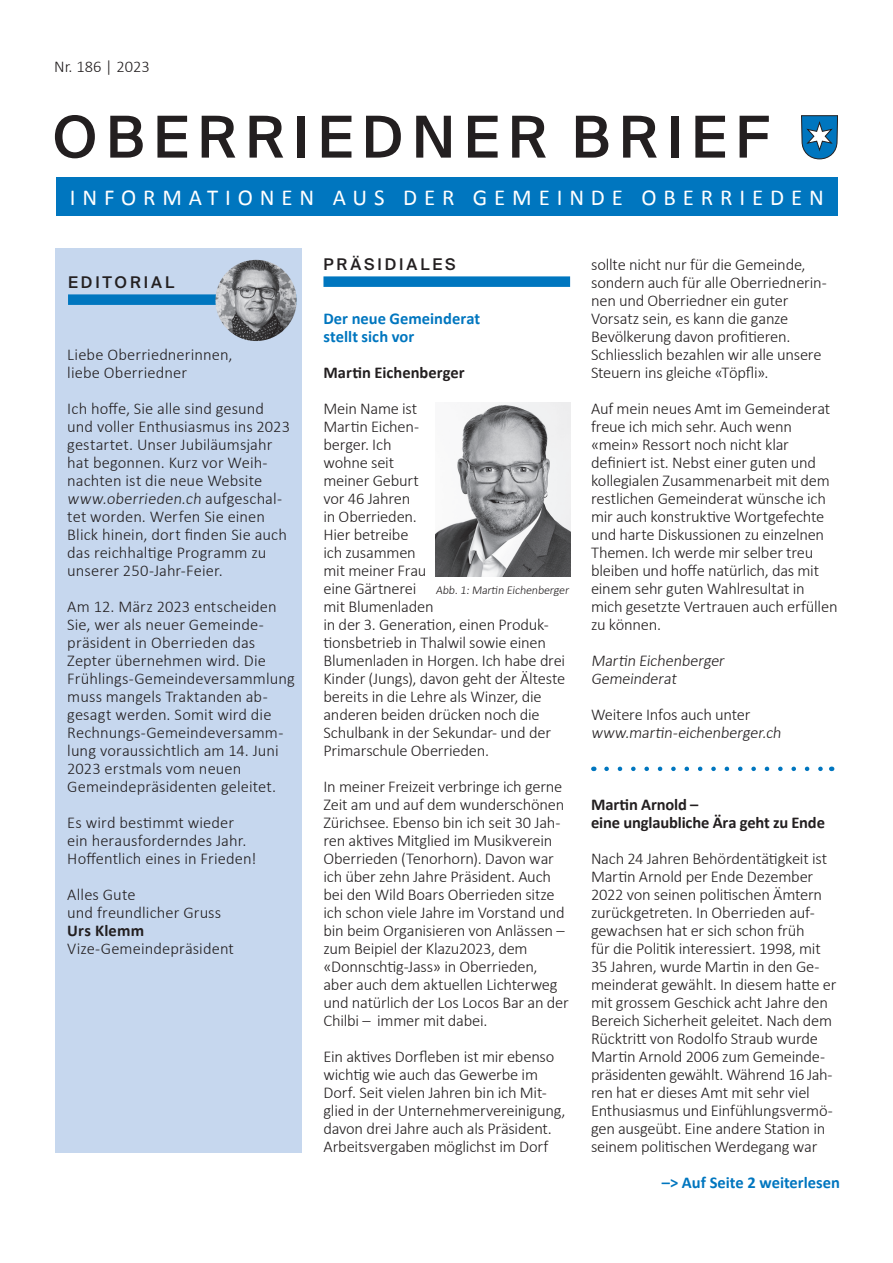
<style>
.page{position:relative;width:893px;height:1263px;background:#fff}
.page>*{position:absolute;margin:0;border:0;box-sizing:border-box;transform-origin:0 0}
.t1{font:500 57.75px "Suisse Intl";letter-spacing:.15em;color:#231f20}
.t2{font:22.8px "Calibri";letter-spacing:.3em;color:#fff}
.t3{font:300 16.5px/18px "Calibri";letter-spacing:-.01em;color:#231f20}
.t4{font:700 16.5px/18px "Calibri";letter-spacing:-.005em;color:#231f20}
.t5{font:700 16.5px/18px "Calibri";color:#0076bf}
.t6{font:500 16.2px "Suisse Intl";letter-spacing:.18em;color:#231f20}
.t7{font:300 12px "Calibri";color:#231f20}
</style>
<div class="page">
<div style="left:56px;top:177px;width:782px;height:38px;background:#0076bf"></div>
<svg style="left:801px;top:116px;width:37px;height:43px"></svg>
<div style="left:55px;top:248px;width:247px;height:904px;background:#c6d7ee"></div>
<div style="left:68px;top:294px;width:228px;height:11px;background:#0076bf"></div>
<img style="left:215px;top:260px;width:82px;height:81px;border-radius:41px">
<div style="left:323px;top:276px;width:247px;height:11px;background:#0076bf"></div>
<svg style="left:606px;top:767px;width:217px;height:4px"></svg>
<img style="left:436px;top:403px;width:134px;height:173px">
<p class="t3" style="left:54px;top:57px;width:97px">Nr. 186 | 2023</p>
<h1 class="t1" style="left:52px;top:104px;width:718px">OBERRIEDNER BRIEF</h1>
<h2 class="t2" style="left:70px;top:183px;width:755px">INFORMATIONEN AUS DER GEMEINDE OBERRIEDEN</h2>
<p class="t6" style="left:68px;top:273px;width:108px">EDITORIAL</p>
<p class="t3" style="left:67px;top:345px;width:167px">Liebe Oberriednerinnen, liebe Oberriedner</p>
<p class="t3" style="left:67px;top:399px;width:224px">Ich hoffe, Sie alle sind gesund und voller Enthusiasmus ins 2023 gestartet. Unser Jubiläumsjahr hat begonnen. Kurz vor Weih&shy;nachten ist die neue Website www.oberrieden.ch aufgeschal - tet worden. Werfen Sie einen<br>Blick hinein, dort finden Sie auch das reichhaltige Programm zu unserer 250-Jahr-Feier.</p>
<p class="t3" style="left:67px;top:597px;width:229px">Am 12. März 2023 entscheiden<br>Sie, wer als neuer Gemeinde&shy;präsident in Oberrieden das<br>Zepter übernehmen wird. Die<br>Frühlings-Gemeindeversammlung muss mangels Traktanden ab&shy;gesagt werden. Somit wird die<br>Rechnungs-Gemeindeversamm&shy;lung voraussichtlich am 14. Juni<br>2023 erstmals vom neuen<br>Gemeindepräsidenten geleitet.</p>
<p class="t3" style="left:67px;top:813px;width:191px">Es wird bestimmt wieder ein herausforderndes Jahr.<br>Hoffentlich eines in Frieden!</p>
<p class="t3" style="left:67px;top:885px;width:156px">Alles Gute<br>und freundlicher Gruss</p>
<p class="t4" style="left:67px;top:921px;width:78px">Urs Klemm</p>
<p class="t3" style="left:67px;top:939px;width:168px">Vize-Gemeindepräsident</p>
<p class="t6" style="left:323px;top:255px;width:134px">PRÄSIDIALES</p>
<p class="t5" style="left:323px;top:309px;width:158px">Der neue Gemeinderat stellt sich vor</p>
<p class="t4" style="left:323px;top:363px;width:143px">Martin Eichenberger</p>
<p class="t3" style="left:323px;top:399px;width:243px">Mein Name ist<br>Martin Eichen-<br>berger. Ich<br>wohne seit<br>meiner Geburt<br>vor 46 Jahren<br>in Oberrieden.<br>Hier betreibe<br>ich zusammen<br>mit meiner Frau<br>eine Gärtnerei<br>mit Blumenladen<br>in der 3. Generation, einen Produk&shy;tionsbetrieb in Thalwil sowie einen<br>Blumenladen in Horgen. Ich habe drei<br>Kinder (Jungs), davon geht der Älteste bereits in die Lehre als Winzer, die anderen beiden drücken noch die<br>Schulbank in der Sekundar- und der<br>Primarschule Oberrieden.</p>
<p class="t3" style="left:323px;top:777px;width:247px">In meiner Freizeit verbringe ich gerne Zeit am und auf dem wunderschönen Zürichsee. Ebenso bin ich seit 30 Jah&shy;ren aktives Mitglied im Musikverein Oberrieden (Tenorhorn). Davon war ich über zehn Jahre Präsident. Auch bei den Wild Boars Oberrieden sitze ich schon viele Jahre im Vorstand und bin beim Organisieren von Anlässen – zum Beipiel der Klazu2023, dem «Donnschtig-Jass» in Oberrieden, aber auch dem aktuellen Lichterweg und natürlich der Los Locos Bar an der Chilbi – immer mit dabei.</p>
<p class="t3" style="left:323px;top:1047px;width:244px">Ein aktives Dorfleben ist mir ebenso wichtig wie auch das Gewerbe im Dorf. Seit vielen Jahren bin ich Mit&shy;glied in der Unternehmervereinigung, davon drei Jahre auch als Präsident.<br>Arbeitsvergaben möglichst im Dorf</p>
<p class="t7" style="left:436px;top:582px;width:136px">Abb.1:Martin Eichenberger</p>
<p class="t3" style="left:591px;top:255px;width:237px">sollte nicht nur für die Gemeinde, sondern auch für alle Oberriednerin&shy;nen und Oberriedner ein guter Vorsatz sein, es kann die ganze Bevölkerung davon profitieren.<br>Schliesslich bezahlen wir alle unsere Steuern ins gleiche «Töpfli».</p>
<p class="t3" style="left:591px;top:399px;width:248px">Auf mein neues Amt im Gemeinderat freue ich mich sehr. Auch wenn «mein» Ressort noch nicht klar definiert ist. Nebst einer guten und kollegialen Zusammenarbeit mit dem restlichen Gemeinderat wünsche ich mir auch konstruktive Wortgefechte und harte Diskussionen zu einzelnen<br>Themen. Ich werde mir selber treu bleiben und hoffe natürlich, das mit einem sehr guten Wahlresultat in mich gesetzte Vertrauen auch erfüllen zu können.</p>
<p class="t3" style="left:591px;top:651px;width:137px">Martin Eichenberger<br>Gemeinderat</p>
<p class="t3" style="left:591px;top:705px;width:194px">Weitere Infos auch unter www.martin-eichenberger.ch</p>
<p class="t4" style="left:591px;top:795px;width:235px">Martin Arnold –<br>eine unglaubliche Ära geht zu Ende</p>
<p class="t3" style="left:591px;top:849px;width:247px">Nach 24 Jahren Behördentätigkeit ist Martin Arnold per Ende Dezember 2022 von seinen politischen Ämtern zurückgetreten. In Oberrieden auf&shy;gewachsen hat er sich schon früh<br>für die Politik interessiert. 1998, mit 35 Jahren, wurde Martin in den Ge&shy;meinderat gewählt. In diesem hatte er mit grossem Geschick acht Jahre den Bereich Sicherheit geleitet. Nach dem Rücktritt von Rodolfo Straub wurde Martin Arnold 2006 zum Gemeinde&shy;präsidenten gewählt. Während 16 Jah&shy;ren hat er dieses Amt mit sehr viel Enthusiasmus und Einfühlungsvermö&shy;gen ausgeübt. Eine andere Station in seinem politischen Werdegang war</p>
<p class="t5" style="left:662px;top:1173px;width:180px">–&gt; Auf Seite 2 weiterlesen</p>
</div>
